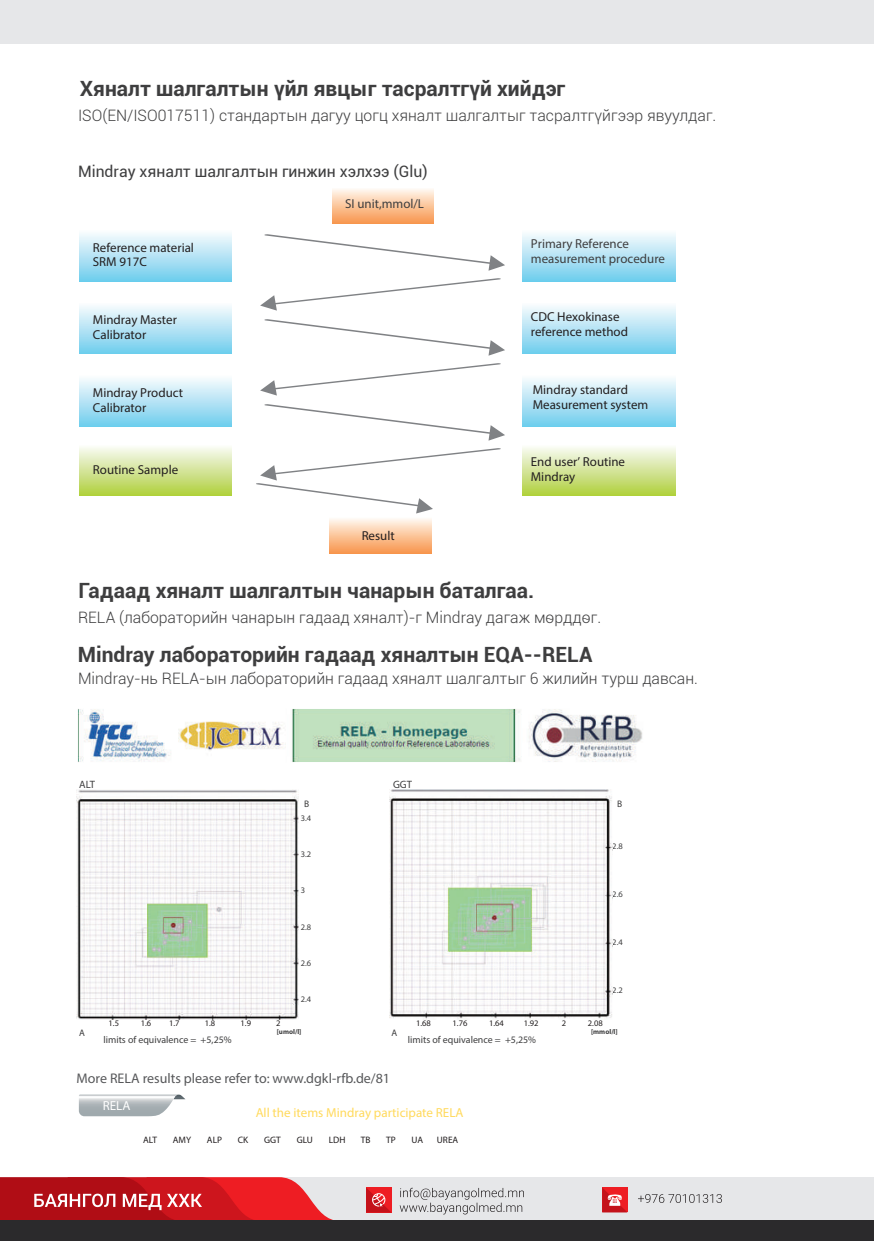
<style>
.page{position:relative;width:874px;height:1241px;background:#fff}
.page>*{position:absolute;margin:0;border:0;box-sizing:border-box;transform-origin:0 0}
.t1{font:700 21px "Roboto";color:#3e3e3f}
.t2{font:300 15.75px "Roboto";color:#3e3e3f}
.t3{font:15.75px "Roboto";color:#3e3e3f}
.t4{font:14px "Myriad Pro";color:#57585a}
.t5{font:13.12px "Myriad Pro";color:#ffda5d}
.t6{font:13.12px "Myriad Pro";color:#fff}
.t7{font:12.95px/14.9px "Myriad Pro";color:#231f20}
.t8{font:12.95px/14.9px "Myriad Pro";color:#3e3e3f}
.t9{font:10.67px "Myriad Pro";color:#3e3e3f}
.t10{font:9.97px "Myriad Pro";color:#3e3e3f}
.t11{font:9.45px "Myriad Pro";color:#3e3e3f}
.t12{font:9.28px "Myriad Pro";color:#231f20}
.t13{font:8.4px "Myriad Pro";color:#231f20}
.t14{font:8.4px "Myriad Pro";color:#3e3e3f}
.t15{font:700 7px "Myriad Pro";color:#3e3e3f}
</style>
<div class="page">
<div style="left:0;top:1176px;width:873px;height:64px;background:#e6e7e9"></div>
<div style="left:1px;top:1220px;width:872px;height:20px;background:#2b2a2c"></div>
<svg style="left:602px;top:1187px;width:25px;height:25px"></svg>
<svg style="left:638px;top:1194px;width:83px;height:8px"></svg>
<svg style="left:0;top:1176px;width:523px;height:64px"></svg>
<div style="left:0;top:0;width:873px;height:44px;background:#e6e7e9"></div>
<svg style="left:256px;top:448px;width:245px;height:65px"></svg>
<svg style="left:264px;top:404px;width:241px;height:36px"></svg>
<svg style="left:260px;top:363px;width:241px;height:32px"></svg>
<svg style="left:264px;top:319px;width:241px;height:36px"></svg>
<svg style="left:260px;top:278px;width:241px;height:32px"></svg>
<svg style="left:264px;top:234px;width:241px;height:37px"></svg>
<svg style="left:332px;top:189px;width:101px;height:35px"></svg>
<div style="left:522px;top:229px;width:152px;height:52px;background:linear-gradient(to bottom,#fffefe,#73ceed)"></div>
<div style="left:522px;top:302px;width:152px;height:52px;background:linear-gradient(to bottom,#fffdfe,#72ceed)"></div>
<div style="left:522px;top:374px;width:152px;height:52px;background:linear-gradient(to bottom,#fffefe,#74ceee)"></div>
<div style="left:522px;top:444px;width:152px;height:52px;background:linear-gradient(to bottom,#fcfcfd,#b0d03f)"></div>
<div style="left:79px;top:229px;width:152px;height:52px;background:linear-gradient(to bottom,#fffefe,#73ceed)"></div>
<div style="left:79px;top:302px;width:152px;height:52px;background:linear-gradient(to bottom,#fffdfe,#72ceed)"></div>
<div style="left:79px;top:374px;width:152px;height:52px;background:linear-gradient(to bottom,#fffefe,#74ceee)"></div>
<div style="left:79px;top:444px;width:152px;height:52px;background:linear-gradient(to bottom,#fcfcfd,#b0d03f)"></div>
<svg style="left:329px;top:519px;width:102px;height:34px"></svg>
<img style="left:78px;top:709px;width:564px;height:53px">
<img style="left:76px;top:789px;width:223px;height:230px">
<img style="left:389px;top:789px;width:223px;height:230px">
<svg style="left:79px;top:1094px;width:106px;height:22px"></svg>
<h1 class="t1" style="left:80px;top:74px;width:487px">Хяналт шалгалтын үйл явцыг тасралтгүй хийдэг</h1>
<p class="t2" style="left:78px;top:105px;width:639px">ISO(EN/ISO017511) стандартын дагуу цогц хяналт шалгалтыг тасралтгүйгээр явуулдаг.</p>
<p class="t3" style="left:78px;top:160px;width:351px">Mindray хяналт шалгалтын гинжин хэлхээ (Glu)</p>
<p class="t8" style="left:345px;top:196px;width:80px">SI unit,mmol/L</p>
<p class="t7" style="left:93px;top:239px;width:102px">Reference material<br>SRM 917C</p>
<p class="t7" style="left:93px;top:312px;width:85px">Mindray Master<br>Calibrator</p>
<p class="t7" style="left:93px;top:385px;width:91px">Mindray Product<br>Calibrator</p>
<p class="t7" style="left:93px;top:461px;width:87px">Routine Sample</p>
<p class="t7" style="left:361px;top:528px;width:35px">Result</p>
<p class="t8" style="left:530px;top:236px;width:136px">Primary Reference measurement procedure</p>
<p class="t7" style="left:530px;top:309px;width:99px">CDC Hexokinase reference method</p>
<p class="t7" style="left:532px;top:381px;width:117px">Mindray standard<br>Measurement system</p>
<p class="t7" style="left:530px;top:454px;width:96px">End user’ Routine<br>Mindray</p>
<h1 class="t1" style="left:78px;top:576px;width:457px">Гадаад хяналт шалгалтын чанарын баталгаа.</h1>
<p class="t2" style="left:78px;top:606px;width:524px">RELA (лабораторийн чанарын гадаад хяналт)-г Mindray дагаж мөрддөг.</p>
<h1 class="t1" style="left:78px;top:639px;width:516px">Mindray лабораторийн гадаад хяналтын EQA--RELA</h1>
<p class="t2" style="left:78px;top:667px;width:621px">Mindray-нь RELA-ын лабораторийн гадаад хяналт шалгалтыг 6 жилийн турш давсан.</p>
<p class="t9" style="left:79px;top:777px;width:17px">ALT</p>
<p class="t9" style="left:393px;top:777px;width:21px">GGT</p>
<p class="t14" style="left:300px;top:813px;width:12px">3.4</p>
<p class="t14" style="left:300px;top:849px;width:12px">3.2</p>
<p class="t14" style="left:300px;top:885px;width:6px">3</p>
<p class="t14" style="left:300px;top:921px;width:12px">2.8</p>
<p class="t14" style="left:300px;top:957px;width:12px">2.6</p>
<p class="t14" style="left:300px;top:993px;width:12px">2.4</p>
<p class="t11" style="left:304px;top:798px;width:7px">B</p>
<p class="t11" style="left:617px;top:798px;width:7px">B</p>
<p class="t14" style="left:612px;top:840px;width:12px">2.8</p>
<p class="t14" style="left:612px;top:888px;width:12px">2.6</p>
<p class="t14" style="left:612px;top:936px;width:12px">2.4</p>
<p class="t14" style="left:612px;top:984px;width:12px">2.2</p>
<p class="t13" style="left:109px;top:1017px;width:12px">1.5</p>
<p class="t13" style="left:141px;top:1017px;width:12px">1.6</p>
<p class="t13" style="left:169px;top:1017px;width:12px">1.7</p>
<p class="t13" style="left:205px;top:1017px;width:12px">1.8</p>
<p class="t13" style="left:240px;top:1017px;width:12px">1.9</p>
<p class="t13" style="left:276px;top:1017px;width:6px">2</p>
<p class="t13" style="left:416px;top:1017px;width:16px">1.68</p>
<p class="t13" style="left:452px;top:1017px;width:16px">1.76</p>
<p class="t13" style="left:489px;top:1017px;width:16px">1.64</p>
<p class="t13" style="left:523px;top:1017px;width:16px">1.92</p>
<p class="t13" style="left:561px;top:1017px;width:6px">2</p>
<p class="t13" style="left:587px;top:1017px;width:16px">2.08</p>
<p class="t11" style="left:79px;top:1026px;width:7px">A</p>
<p class="t15" style="left:276px;top:1026px;width:26px">[umol/l]</p>
<p class="t11" style="left:391px;top:1026px;width:7px">A</p>
<p class="t15" style="left:590px;top:1026px;width:28px">[mmol/l]</p>
<p class="t10" style="left:103px;top:1033px;width:130px">limits of equivalence = +5,25%</p>
<p class="t10" style="left:407px;top:1033px;width:130px">limits of equivalence = +5,25%</p>
<p class="t4" style="left:76px;top:1069px;width:315px">More RELA results please refer to: www.dgkl-rfb.de/81</p>
<p class="t6" style="left:103px;top:1097px;width:29px">RELA</p>
<p class="t5" style="left:255px;top:1103px;width:209px">All the items Mindray participate RELA</p>
<p class="t12" style="left:143px;top:1133px;width:15px">ALT</p>
<p class="t12" style="left:173px;top:1133px;width:20px">AMY</p>
<p class="t12" style="left:207px;top:1133px;width:17px">ALP</p>
<p class="t12" style="left:238px;top:1133px;width:12px">CK</p>
<p class="t12" style="left:264px;top:1133px;width:18px">GGT</p>
<p class="t12" style="left:296px;top:1133px;width:18px">GLU</p>
<p class="t12" style="left:328px;top:1133px;width:18px">LDH</p>
<p class="t12" style="left:361px;top:1133px;width:11px">TB</p>
<p class="t12" style="left:386px;top:1133px;width:11px">TP</p>
<p class="t12" style="left:411px;top:1133px;width:13px">UA</p>
<p class="t12" style="left:436px;top:1133px;width:23px">UREA</p>
</div>
